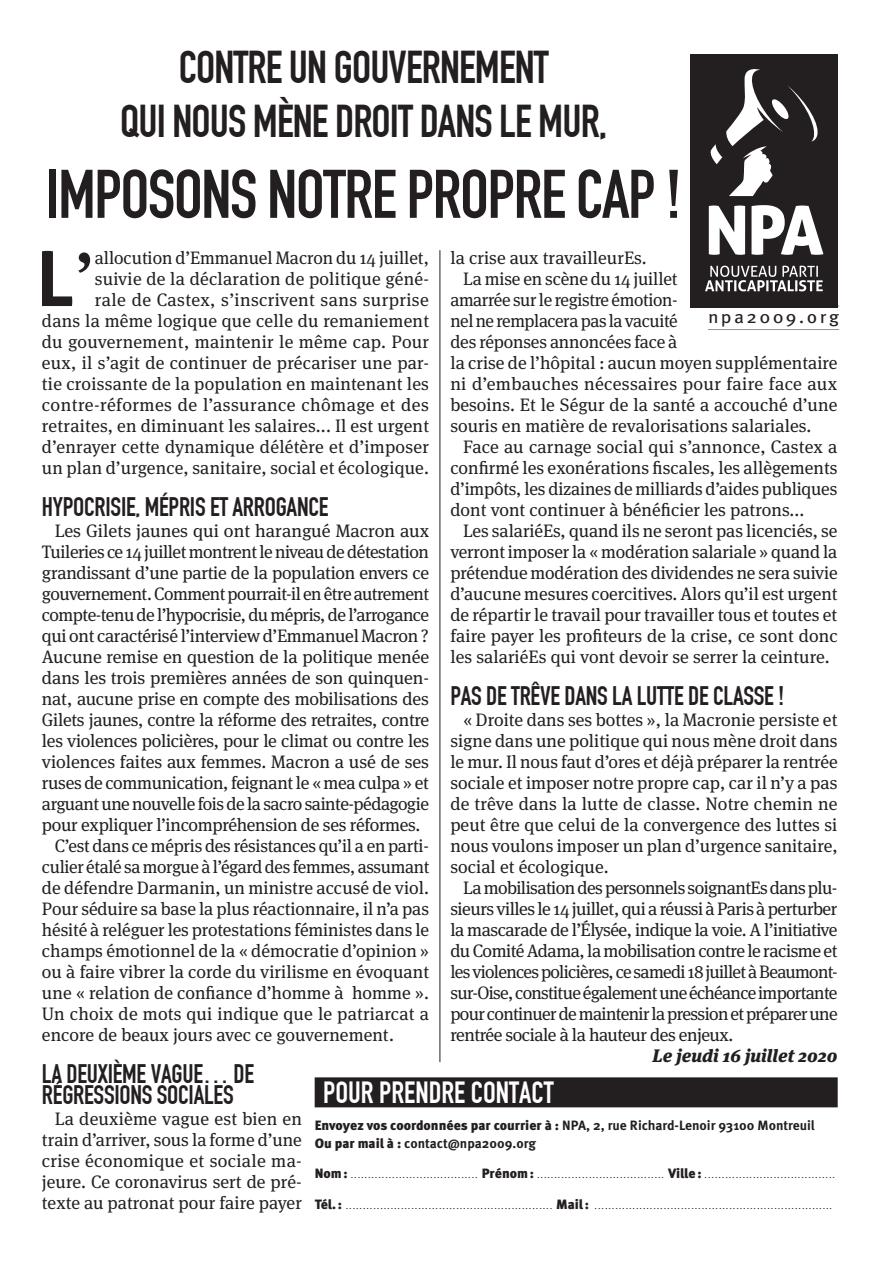
<style>
.page{position:relative;width:893px;height:1263px;background:#fff}
.page>*{position:absolute;margin:0;border:0;box-sizing:border-box;transform-origin:0 0}
.Texte_courant_lettri{font:700 76.05px "Aller";color:#231f20}
.Titre_noir_long{font:67.5px "DIN Engschrift";letter-spacing:-.02em;color:#231f20}
.Titre_noir_long-2{font:45px "DIN Engschrift";letter-spacing:-.02em;color:#231f20}
.t1{font:30px "DIN Engschrift";color:#fff}
.Intertitre{font:26.25px/21px "DIN Engschrift";letter-spacing:-.01em;color:#231f20}
.Texte_courant{font:18px/21px "Meta Serif Pro";color:#231f20;text-align:justify}
.Texte_courant_lettri-2{font:18px/21px "Meta Serif Pro";letter-spacing:.015em;color:#231f20;text-align:right}
.Date{font:italic 900 18px "Meta Serif Pro";color:#231f20}
.t2{font:17.55px "Meta Pro";letter-spacing:.12em;color:#231f20;scale:1.1 1}
.t3{font:700 13.5px "Meta Pro";color:#231f20}
.t4{font:9px "Meta Pro";color:#231f20}
.s1{font-family:"Meta Serif Pro";font-weight:400}
.s2{font-weight:900}
.s3{font-weight:900;font-size:13.5px}
</style>
<div class="page">
<hr style="left:440px;top:250px;width:1px;height:812px;background:#231f20">
<hr style="left:708px;top:305px;width:131px;height:1px;background:#939598">
<hr style="left:708px;top:329px;width:131px;height:1px;background:#939598">
<div style="left:690px;top:54px;width:148px;height:252px;background:#231f20"></div>
<svg style="left:710px;top:69px;width:108px;height:127px"></svg>
<svg style="left:709px;top:206px;width:36px;height:49px"></svg>
<svg style="left:751px;top:205px;width:72px;height:50px"></svg>
<svg style="left:705px;top:266px;width:118px;height:25px"></svg>
<div style="left:315px;top:1077px;width:523px;height:30px;background:#231f20"></div>
<p class="Titre_noir_long-2" style="left:179px;top:41px;width:372px">CONTRE UN GOUVERNEMENT</p>
<p class="Titre_noir_long-2" style="left:120px;top:95px;width:489px">QUI NOUS MÈNE DROIT DANS LE MUR,</p>
<p class="Titre_noir_long" style="left:46px;top:155px;width:637px">IMPOSONS NOTRE PROPRE CAP !</p>
<p class="Texte_courant_lettri" style="left:37px;top:232px;width:59px">L<span class="s1">’</span></p>
<p class="Texte_courant_lettri-2" style="left:42px;top:246px;width:389px">allocution d’Emmanuel Macron du 14 juillet,<br>suivie de la déclaration de politique géné-<br>rale de Castex, s’inscrivent sans surprise<br>dans la même logique que celle du remaniement du gouvernement, maintenir le même cap. Pour eux, il s’agit de continuer de précariser une par&shy;tie croissante de la population en maintenant les contre-réformes de l’assurance chômage et des retraites, en diminuant les salaires... Il est urgent d’enrayer cette dynamique délétère et d’imposer un plan d’urgence, sanitaire, social et écologique.</p>
<p class="Intertitre" style="left:42px;top:496px;width:288px">HYPOCRISIE, MÉPRIS ET ARROGANCE</p>
<p class="Texte_courant" style="left:42px;top:519px;width:389px;text-indent:13px">Les Gilets jaunes qui ont harangué Macron aux Tuileries ce 14 juillet montrent le niveau de détestation grandissant d’une partie de la population envers ce gouvernement. Comment pourrait-il en être autrement compte-tenu de l’hypocrisie, du mépris, de l’arrogance qui ont caractérisé l’interview d’Emmanuel Macron ?<br>Aucune remise en question de la politique menée dans les trois premières années de son quinquen&shy;nat, aucune prise en compte des mobilisations des Gilets jaunes, contre la réforme des retraites, contre les violences policières, pour le climat ou contre les violences faites aux femmes. Macron a usé de ses ruses de communication, feignant le « mea culpa » et arguant une nouvelle fois de la sacro sainte-pédagogie pour expliquer l’incompréhension de ses réformes.</p>
<p class="Texte_courant" style="left:42px;top:834px;width:389px;text-indent:13px">C’est dans ce mépris des résistances qu’il a en parti&shy;culier étalé sa morgue à l’égard des femmes, assumant de défendre Darmanin, un ministre accusé de viol.<br>Pour séduire sa base la plus réactionnaire, il n’a pas hésité à reléguer les protestations féministes dans le champs émotionnel de la « démocratie d’opinion » ou à faire vibrer la corde du virilisme en évoquant une « relation de confiance d’homme à homme ».<br>Un choix de mots qui indique que le patriarcat a encore de beaux jours avec ce gouvernement.</p>
<p class="Intertitre" style="left:42px;top:1063px;width:214px">LA DEUXIÈME VAGUE… DE<br>RÉGRESSIONS SOCIALES</p>
<p class="Texte_courant" style="left:42px;top:1107px;width:261px;text-indent:13px">La deuxième vague est bien en train d’arriver, sous la forme d’une crise économique et sociale ma&shy;jeure. Ce coronavirus sert de pré&shy;texte au patronat pour faire payer</p>
<p class="Texte_courant" style="left:450px;top:246px;width:198px">la crise aux travailleurEs.</p>
<p class="Texte_courant" style="left:450px;top:267px;width:389px;text-align:left;text-indent:13px">La mise en scène du 14 juillet<br>amarrée sur le registre émotion-<br>nel ne remplacera pas la vacuité<br>des réponses annoncées face à<br>la crise de l’hôpital : aucun moyen supplémentaire ni d’embauches nécessaires pour faire face aux besoins. Et le Ségur de la santé a accouché d’une souris en matière de revalorisations salariales.</p>
<p class="Texte_courant" style="left:450px;top:435px;width:389px;text-indent:13px">Face au carnage social qui s’annonce, Castex a confirmé les exonérations fiscales, les allègements d’impôts, les dizaines de milliards d’aides publiques dont vont continuer à bénéficier les patrons...</p>
<p class="Texte_courant" style="left:450px;top:519px;width:389px;text-indent:13px">Les salariéEs, quand ils ne seront pas licenciés, se verront imposer la « modération salariale » quand la prétendue modération des dividendes ne sera suivie d’aucune mesures coercitives. Alors qu’il est urgent de répartir le travail pour travailler tous et toutes et faire payer les profiteurs de la crise, ce sont donc les salariéEs qui vont devoir se serrer la ceinture.</p>
<p class="Intertitre" style="left:450px;top:685px;width:336px">PAS DE TRÊVE DANS LA LUTTE DE CLASSE !</p>
<p class="Texte_courant" style="left:450px;top:708px;width:389px;text-indent:13px">« Droite dans ses bottes », la Macronie persiste et signe dans une politique qui nous mène droit dans le mur. Il nous faut d’ores et déjà préparer la rentrée sociale et imposer notre propre cap, car il n’y a pas de trêve dans la lutte de classe. Notre chemin ne peut être que celui de la convergence des luttes si nous voulons imposer un plan d’urgence sanitaire, social et écologique.</p>
<p class="Texte_courant" style="left:450px;top:876px;width:389px;text-indent:13px">La mobilisation des personnels soignantEs dans plu&shy;sieurs villes le 14 juillet, qui a réussi à Paris à perturber la mascarade de l’Élysée, indique la voie. A l’initiative du Comité Adama, la mobilisation contre le racisme et les violences policières, ce samedi 18 juillet à Beaumont&shy;sur-Oise, constitue également une échéance importante pour continuer de maintenir la pression et préparer une rentrée sociale à la hauteur des enjeux.</p>
<p class="Date" style="left:652px;top:1041px;width:187px">Le jeudi 16 juillet 2020</p>
<p class="t2" style="left:708px;top:306px;width:121px">npa2009.org</p>
<p class="t1" style="left:323px;top:1075px;width:232px">POUR PRENDRE CONTACT</p>
<p class="t3" style="left:315px;top:1116px;width:502px"><span class="s2">Envoyez vos coordonnées par courrier à :</span> NPA, 2, rue Richard-Lenoir 93100 Montreuil</p>
<p class="t3" style="left:315px;top:1134px;width:223px"><span class="s2">Ou par mail à :</span> contact@npa2009.org</p>
<p class="t4" style="left:315px;top:1169px;width:522px"><span class="s3">Nom:</span> ..................................... <span class="s3">Prénom:</span> ..................................... <span class="s3">Ville:</span> ......................................</p>
<p class="t4" style="left:315px;top:1200px;width:519px"><span class="s3">Tél.:</span> ............................................................ <span class="s3">Mail:</span> .....................................................................</p>
</div>
